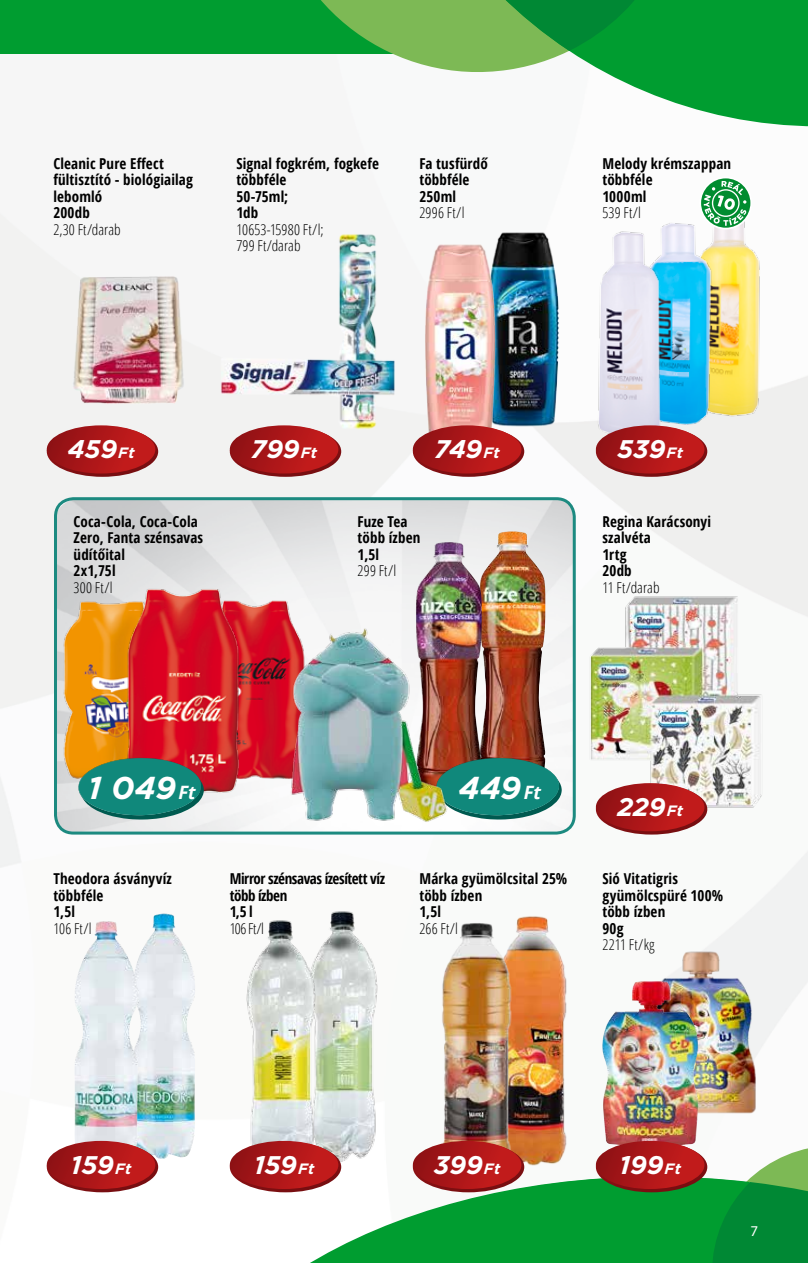
<style>
.page{position:relative;width:808px;height:1263px;background:#fff}
.page>*{position:absolute;margin:0;border:0;box-sizing:border-box;transform-origin:0 0}
.t1{font:italic 700 31.5px "Gotham";letter-spacing:.01em;color:#fff}
.t2{font:italic 700 25.5px "Gotham";letter-spacing:.005em;color:#fff}
.t3{font:700 condensed 15px/16.5px "Open Sans";letter-spacing:.01em;color:#000}
.t4{font:300 condensed 15px/16.5px "Open Sans";letter-spacing:.01em;color:#000}
.t5{font:700 condensed 15px/16.5px "Open Sans";letter-spacing:-.03em;color:#000}
.t6{font:15px "Myriad Pro";color:#fff}
.s1{font-size:15px}
.s2{font-family:"Open Sans";font-size:18.45px}
</style>
<div class="page">
<img style="left:0;top:213px;width:808px;height:980px">
<div style="left:0;top:0;width:477px;height:54px;background:#009d30"></div>
<svg style="left:160px;top:1177px;width:436px;height:86px"></svg>
<svg style="left:635px;top:0;width:173px;height:127px;background:#26ab4e"></svg>
<svg style="left:321px;top:0;width:379px;height:87px"></svg>
<img style="left:490px;top:910px;width:83px;height:261px">
<img style="left:410px;top:920px;width:131px;height:262px">
<img style="left:580px;top:552px;width:228px;height:330px">
<img style="left:256px;top:229px;width:165px;height:57px">
<img style="left:56px;top:499px;width:518px;height:334px">
<div style="left:54px;top:497px;width:522px;height:337px;border:3px solid #1c8a80;border-radius:18px"></div>
<img style="left:289px;top:893px;width:108px;height:286px">
<img style="left:227px;top:902px;width:108px;height:286px">
<img style="left:54px;top:266px;width:148px;height:147px">
<img style="left:421px;top:228px;width:132px;height:11px">
<img style="left:358px;top:239px;width:195px;height:203px">
<img style="left:47px;top:587px;width:62px;height:206px">
<img style="left:479px;top:531px;width:66px;height:227px">
<img style="left:416px;top:542px;width:66px;height:216px">
<img style="left:653px;top:213px;width:146px;height:210px">
<img style="left:606px;top:220px;width:138px;height:207px">
<img style="left:553px;top:224px;width:146px;height:220px">
<img style="left:216px;top:286px;width:183px;height:182px">
<img style="left:632px;top:935px;width:138px;height:193px">
<img style="left:602px;top:981px;width:96px;height:160px">
<img style="left:256px;top:598px;width:50px;height:182px">
<img style="left:109px;top:571px;width:147px;height:231px">
<div style="left:0;top:218px;width:9px;height:222px;background:#f2f2f1"></div>
<img style="left:132px;top:913px;width:31px;height:92px">
<img style="left:75px;top:921px;width:32px;height:90px">
<svg style="left:699px;top:178px;width:53px;height:51px"></svg>
<svg style="left:453px;top:758px;width:109px;height:61px;background:#2f8e82"></svg>
<svg style="left:78px;top:758px;width:126px;height:61px;background:#3b8978"></svg>
<svg style="left:47px;top:425px;width:111px;height:52px"></svg>
<svg style="left:230px;top:425px;width:111px;height:52px"></svg>
<svg style="left:413px;top:425px;width:111px;height:52px"></svg>
<svg style="left:596px;top:425px;width:111px;height:52px;background:#b74446"></svg>
<svg style="left:596px;top:783px;width:111px;height:51px"></svg>
<svg style="left:47px;top:1141px;width:111px;height:51px;background:#b84445"></svg>
<svg style="left:230px;top:1141px;width:111px;height:51px;background:#b74244"></svg>
<svg style="left:413px;top:1141px;width:111px;height:51px;background:#b43c39"></svg>
<svg style="left:596px;top:1141px;width:212px;height:122px;background:#458d48"></svg>
<img style="left:272px;top:625px;width:181px;height:200px">
<p class="t3" style="left:53px;top:155px;width:141px">Cleanic Pure Effect fültisztító - biológiailag lebomló<br>200db</p>
<p class="t4" style="left:53px;top:221px;width:69px">2,30 Ft/darab</p>
<p class="t3" style="left:236px;top:155px;width:144px">Signal fogkrém, fogkefe többféle<br>50-75ml;<br>1db</p>
<p class="t4" style="left:236px;top:221px;width:89px">10653-15980 Ft/l;<br>799 Ft/darab</p>
<p class="t3" style="left:419px;top:155px;width:70px">Fa tusfürdő többféle<br>250ml</p>
<p class="t4" style="left:419px;top:204px;width:47px">2996 Ft/l</p>
<p class="t3" style="left:602px;top:155px;width:130px">Melody krémszappan többféle<br>1000ml</p>
<p class="t4" style="left:602px;top:204px;width:40px">539 Ft/l</p>
<h2 class="t2" style="left:68px;top:432px;width:68px">459 <span class="s1">Ft</span></h2>
<p class="t3" style="left:74px;top:512px;width:131px">Coca-Cola, Coca-Cola<br>Zero, Fanta szénsavas üdítőital<br>2x1,75l</p>
<p class="t4" style="left:74px;top:578px;width:41px">300 Ft/l</p>
<h2 class="t2" style="left:251px;top:432px;width:67px">799 <span class="s1">Ft</span></h2>
<h2 class="t2" style="left:435px;top:432px;width:67px">749 <span class="s1">Ft</span></h2>
<p class="t3" style="left:358px;top:512px;width:64px">Fuze Tea több ízben<br>1,5l</p>
<p class="t4" style="left:358px;top:562px;width:40px">299 Ft/l</p>
<h2 class="t2" style="left:618px;top:432px;width:67px">539 <span class="s1">Ft</span></h2>
<p class="t3" style="left:602px;top:512px;width:110px">Regina Karácsonyi szalvéta<br>1rtg<br>20db</p>
<p class="t4" style="left:602px;top:578px;width:59px">11 Ft/darab</p>
<h1 class="t1" style="left:88px;top:767px;width:109px">1 049<span class="s2">Ft</span></h1>
<h1 class="t1" style="left:459px;top:767px;width:84px">449<span class="s2">Ft</span></h1>
<p class="t3" style="left:53px;top:870px;width:120px">Theodora ásványvíz többféle<br>1,5l</p>
<p class="t4" style="left:53px;top:920px;width:40px">106 Ft/l</p>
<p class="t5" style="left:230px;top:870px;width:157px">Mirror szénsavas ízesített víz több ízben<br>1,5 l</p>
<p class="t4" style="left:230px;top:920px;width:36px">106 Ft/l</p>
<p class="t3" style="left:419px;top:870px;width:149px">Márka gyümölcsital 25% több ízben<br>1,5l</p>
<p class="t4" style="left:419px;top:920px;width:40px">266 Ft/l</p>
<h2 class="t2" style="left:618px;top:790px;width:67px">229 <span class="s1">Ft</span></h2>
<p class="t3" style="left:602px;top:870px;width:122px">Sió Vitatigris gyümölcspüré 100% több ízben<br>90g</p>
<p class="t4" style="left:602px;top:936px;width:54px">2211 Ft/kg</p>
<h2 class="t2" style="left:71px;top:1147px;width:62px">159 <span class="s1">Ft</span></h2>
<h2 class="t2" style="left:254px;top:1147px;width:62px">159 <span class="s1">Ft</span></h2>
<h2 class="t2" style="left:434px;top:1147px;width:67px">399 <span class="s1">Ft</span></h2>
<h2 class="t2" style="left:620px;top:1147px;width:63px">199 <span class="s1">Ft</span></h2>
<p class="t6" style="left:750px;top:1222px;width:9px">7</p>
</div>
